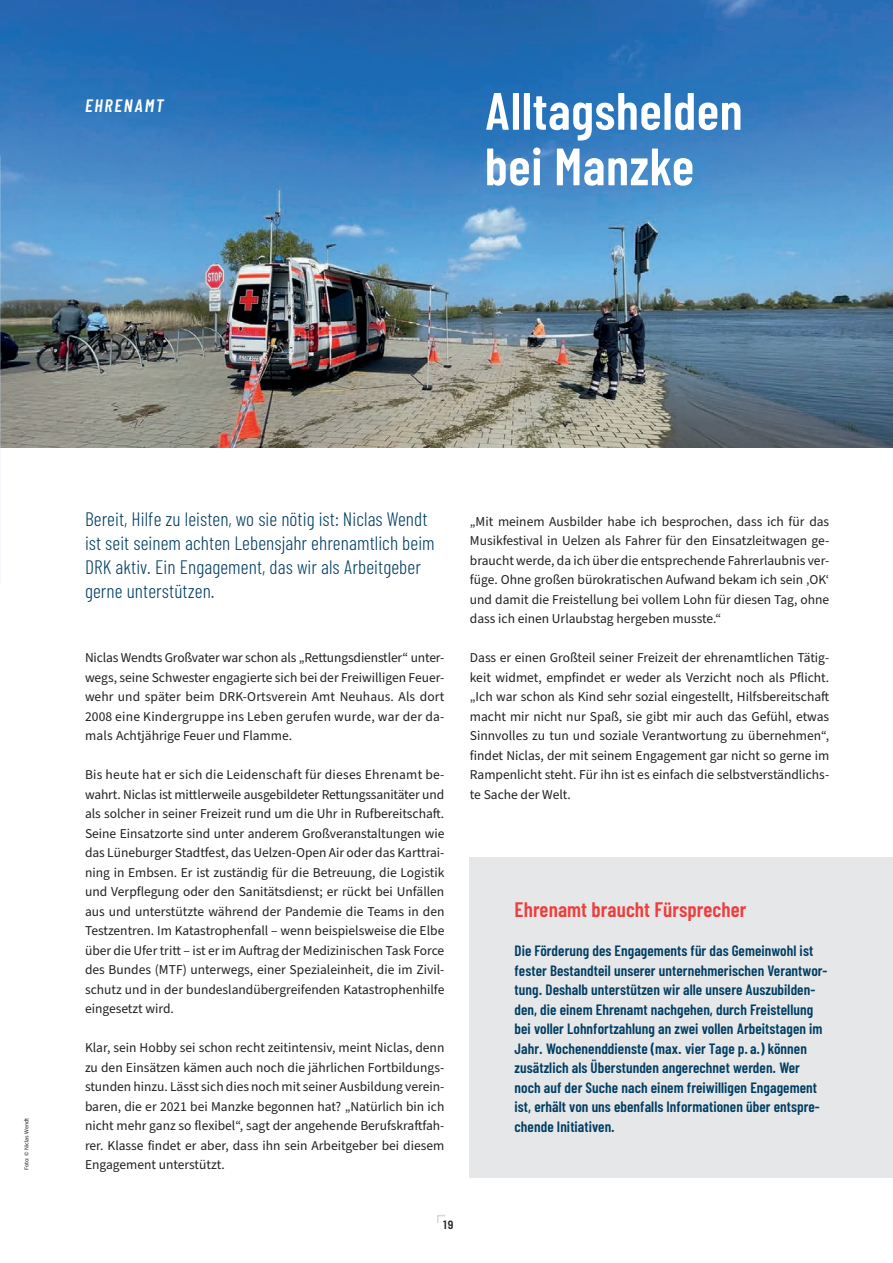
<style>
.page{position:relative;width:893px;height:1263px;background:#fff}
.page>*{position:absolute;margin:0;border:0;box-sizing:border-box;transform-origin:0 0}
.t1{font:600 52.5px "Barlow Condensed";letter-spacing:.01em;color:#fff}
.t2{font:600 21px "Barlow Condensed";letter-spacing:.005em;color:#ee3d3c}
.t3{font:300 19.5px/24px "Barlow Condensed";letter-spacing:.005em;color:#003d62}
.t4{font:italic 600 18px "Barlow Condensed";letter-spacing:.1em;color:#fff}
.t5{font:600 15px/19.5px "Barlow Condensed";letter-spacing:.005em;color:#003d62}
.t6{font:13.5px/19.5px "Source Sans Pro";color:#231f20;text-align:justify}
.t7{font:600 semi-condensed 12px "Barlow";color:#231f20}
.t8{font:6px "Source Sans Pro";color:#231f20}
</style>
<div class="page">
<img style="left:0;top:0;width:893px;height:448px">
<div style="left:470px;top:857px;width:423px;height:321px;background:#e6e7e9"></div>
<img style="left:0;top:155px;width:1px;height:429px">
<svg style="left:437px;top:1215px;width:8px;height:8px"></svg>
<p class="t4" style="left:85px;top:94px;width:80px">EHRENAMT</p>
<p class="t1" style="left:485px;top:78px;width:259px">Alltagshelden</p>
<p class="t1" style="left:485px;top:134px;width:211px">bei Manzke</p>
<p class="t8" style="left:22px;top:1170px;width:54px;rotate:-90deg">Foto: © Niclas Wendt</p>
<p class="t3" style="left:85px;top:506px;width:351px">Bereit, Hilfe zu leisten, wo sie nötig ist: Niclas Wendt ist seit seinem achten Lebensjahr ehrenamtlich beim DRK aktiv. Ein Engagement, das wir als Arbeitgeber gerne unterstützen.</p>
<p class="t6" style="left:85px;top:648px;width:361px">Niclas Wendts Großvater war schon als „Rettungsdienstler“ unter&shy;wegs, seine Schwester engagierte sich bei der Freiwilligen Feuer&shy;wehr und später beim DRK-Ortsverein Amt Neuhaus. Als dort 2008 eine Kindergruppe ins Leben gerufen wurde, war der da&shy;mals Achtjährige Feuer und Flamme.</p>
<p class="t6" style="left:85px;top:765px;width:361px">Bis heute hat er sich die Leidenschaft für dieses Ehrenamt be&shy;wahrt. Niclas ist mittlerweile ausgebildeter Rettungssanitäter und als solcher in seiner Freizeit rund um die Uhr in Rufbereitschaft.<br>Seine Einsatzorte sind unter anderem Großveranstaltungen wie das Lüneburger Stadtfest, das Uelzen-Open Air oder das Karttrai&shy;ning in Embsen. Er ist zuständig für die Betreuung, die Logistik und Verpflegung oder den Sanitätsdienst; er rückt bei Unfällen aus und unterstützte während der Pandemie die Teams in den Testzentren. Im Katastrophenfall – wenn beispielsweise die Elbe über die Ufer tritt – ist er im Auftrag der Medizinischen Task Force des Bundes (MTF) unterwegs, einer Spezialeinheit, die im Zivil&shy;schutz und in der bundeslandübergreifenden Katastrophenhilfe eingesetzt wird.</p>
<p class="t6" style="left:85px;top:1038px;width:361px">Klar, sein Hobby sei schon recht zeitintensiv, meint Niclas, denn zu den Einsätzen kämen auch noch die jährlichen Fortbildungs&shy;stunden hinzu. Lässt sich dies noch mit seiner Ausbildung verein&shy;baren, die er 2021 bei Manzke begonnen hat? „Natürlich bin ich nicht mehr ganz so flexibel“, sagt der angehende Berufskraftfah&shy;rer. Klasse findet er aber, dass ihn sein Arbeitgeber bei diesem Engagement unterstützt.</p>
<p class="t6" style="left:470px;top:512px;width:361px">„Mit meinem Ausbilder habe ich besprochen, dass ich für das Musikfestival in Uelzen als Fahrer für den Einsatzleitwagen ge&shy;braucht werde, da ich über die entsprechende Fahrerlaubnis ver&shy;füge. Ohne großen bürokratischen Aufwand bekam ich sein ‚OK‘ und damit die Freistellung bei vollem Lohn für diesen Tag, ohne dass ich einen Urlaubstag hergeben musste.“</p>
<p class="t6" style="left:470px;top:648px;width:361px">Dass er einen Großteil seiner Freizeit der ehrenamtlichen Tätig&shy;keit widmet, empfindet er weder als Verzicht noch als Pflicht. „Ich war schon als Kind sehr sozial eingestellt, Hilfsbereitschaft macht mir nicht nur Spaß, sie gibt mir auch das Gefühl, etwas Sinnvolles zu tun und soziale Verantwortung zu übernehmen“, findet Niclas, der mit seinem Engagement gar nicht so gerne im Rampenlicht steht. Für ihn ist es einfach die selbstverständlichs&shy;te Sache der Welt.</p>
<p class="t2" style="left:514px;top:897px;width:233px">Ehrenamt braucht Fürsprecher</p>
<p class="t5" style="left:514px;top:941px;width:314px">Die Förderung des Engagements für das Gemeinwohl ist fester Bestandteil unserer unternehmerischen Verantwor&shy;tung. Deshalb unterstützen wir alle unsere Auszubilden&shy;den, die einem Ehrenamt nachgehen, durch Freistellung bei voller Lohnfortzahlung an zwei vollen Arbeitstagen im Jahr. Wochenenddienste (max. vier Tage p. a.) können zusätzlich als Überstunden angerechnet werden. Wer</p>
<p class="t5" style="left:514px;top:1077px;width:307px">noch auf der Suche nach einem freiwilligen Engagement ist, erhält von uns ebenfalls Informationen über entspre&shy;chende Initiativen.</p>
<p class="t7" style="left:443px;top:1217px;width:12px">19</p>
</div>
